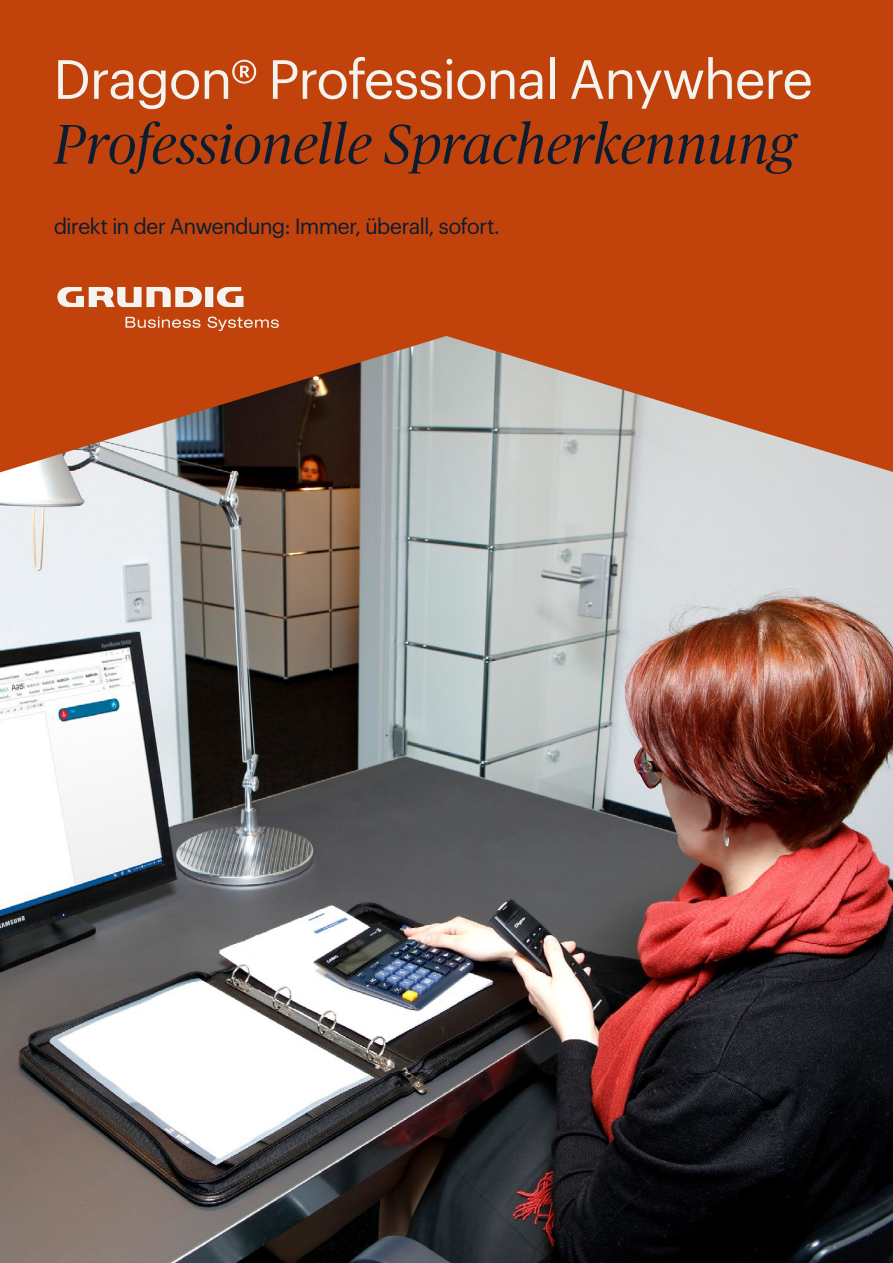
<style>
.page{position:relative;width:893px;height:1263px;background:#fff}
.page>*{position:absolute;margin:0;border:0;box-sizing:border-box;transform-origin:0 0}
.t1{font:italic 54px "Grundig Basics";color:#0c1c31}
.t2{font:54px "Grundig Basics";color:#f3f3f0}
.t3{font:21.45px "Grundig Basics";letter-spacing:-.01em;color:#0c1c31}
</style>
<div class="page">
<img style="left:0;top:472px;width:893px;height:791px">
<svg style="left:0;top:0;width:893px;height:472px;fill:#c1430b"></svg>
<svg style="left:57px;top:287px;width:186px;height:20px"></svg>
<svg style="left:126px;top:317px;width:75px;height:11px"></svg>
<svg style="left:208px;top:316px;width:71px;height:15px"></svg>
<h1 class="t2" style="left:54px;top:39px;width:760px">Dragon® Professional Anywhere</h1>
<h1 class="t1" style="left:54px;top:106px;width:743px">Professionelle Spracherkennung</h1>
<p class="t3" style="left:54px;top:210px;width:447px">direkt in der Anwendung: Immer, überall, sofort.</p>
</div>
